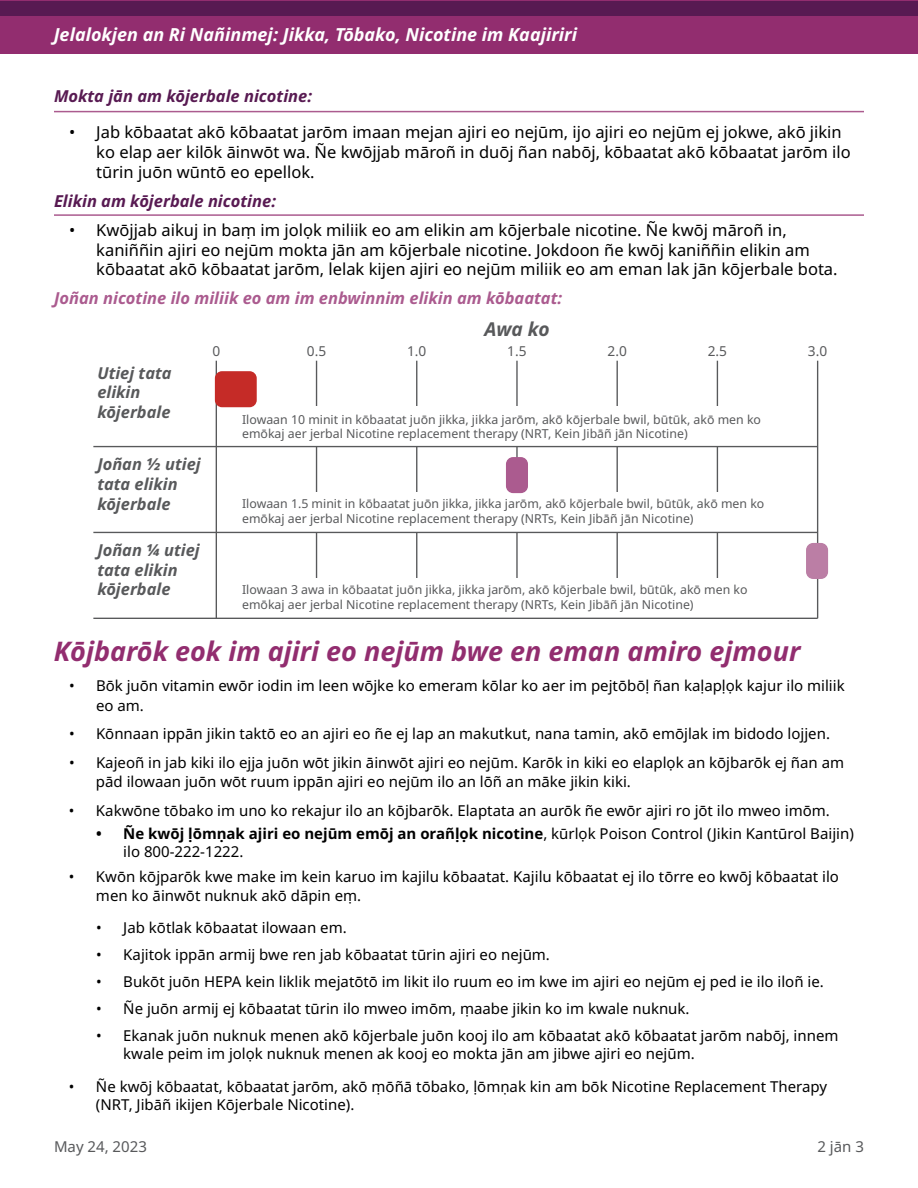
<style>
.page{position:relative;width:918px;height:1188px;background:#fff}
.page>*{position:absolute;margin:0;border:0;box-sizing:border-box;transform-origin:0 0}
.t1{font:italic 700 27px "Noto Sans";color:#922d6f}
.t2{font:italic 700 19.2px "Noto Sans";color:#58595b}
.t3{font:italic 700 18px "Noto Sans";color:#fff}
.t4{font:16.5px/19.8px "Noto Sans";color:#000}
.t5{font:italic 700 16.5px/19.6px "Noto Sans";color:#58595b}
.t6{font:italic 700 16.5px "Noto Sans";color:#581a52}
.t7{font:italic 700 16.5px "Noto Sans";color:#ab5b8f}
.t8{font:15px/19.5px "Noto Sans";color:#000}
.t9{font:15px "Noto Sans";color:#58595b}
.t10{font:13.65px "Noto Sans";color:#58595b}
.t11{font:12.3px/14.9px "Noto Sans";color:#58595b}
.s1{font-weight:700}
</style>
<div class="page">
<div style="left:0;top:1px;width:918px;height:53px;background:#922d6f"></div>
<div style="left:0;top:1px;width:918px;height:15px;background:#581a52"></div>
<hr style="left:54px;top:111px;width:810px;height:1px;background:#ab5b8f">
<hr style="left:54px;top:214px;width:810px;height:2px;background:#ab5b8f">
<hr style="left:216px;top:361px;width:1px;height:257px;background:#58595b">
<hr style="left:316px;top:361px;width:1px;height:257px;background:#58595b">
<hr style="left:416px;top:361px;width:1px;height:257px;background:#58595b">
<hr style="left:617px;top:361px;width:1px;height:257px;background:#58595b">
<hr style="left:717px;top:361px;width:1px;height:257px;background:#58595b">
<hr style="left:516px;top:361px;width:2px;height:257px;background:#58595b">
<hr style="left:817px;top:361px;width:1px;height:257px;background:#58595b">
<div style="left:224px;top:406px;width:554px;height:41px;background:#fff"></div>
<div style="left:215px;top:371px;width:42px;height:36px;background:#c52b27;border-radius:7px"></div>
<div style="left:224px;top:492px;width:554px;height:40px;background:#fff"></div>
<hr style="left:93px;top:446px;width:725px;height:1px;background:#58595b">
<div style="left:506px;top:457px;width:22px;height:36px;background:#ab5b8f;border-radius:7px"></div>
<div style="left:806px;top:543px;width:22px;height:36px;background:#bb7ea5;border-radius:7px"></div>
<div style="left:224px;top:578px;width:554px;height:40px;background:#fff"></div>
<hr style="left:93px;top:618px;width:725px;height:1px;background:#58595b">
<hr style="left:93px;top:532px;width:725px;height:1px;background:#58595b">
<p class="t3" style="left:54px;top:21px;width:525px">Jelalokjen an Ri Nañinmej: Jikka, Tōbako, Nicotine im Kaajiriri</p>
<p class="t6" style="left:54px;top:84px;width:260px">Mokta jān am kōjerbale nicotine:</p>
<p class="t4" style="left:96px;top:123px;width:756px;text-indent:-27px">• Jab kōbaatat akō kōbaatat jarōm imaan mejan ajiri eo nejūm, ijo ajiri eo nejūm ej jokwe, akō jikin ko elap aer kilōk āinwōt wa. Ñe kwōjjab māroñ in duōj ñan nabōj, kōbaatat akō kōbaatat jarōm ilo tūrin juōn wūntō eo epellok.</p>
<p class="t4" style="left:96px;top:220px;width:743px;text-indent:-27px">• Kwōjjab aikuj in baṃ im jolọk miliik eo am elikin am kōjerbale nicotine. Ñe kwōj māroñ in, kaniññin ajiri eo nejūm mokta jān am kōjerbale nicotine. Jokdoon ñe kwōj kaniññin elikin am kōbaatat akō kōbaatat jarōm, lelak kijen ajiri eo nejūm miliik eo am eman lak jān kōjerbale bota.</p>
<p class="t6" style="left:54px;top:189px;width:224px">Elikin am kōjerbale nicotine:</p>
<p class="t7" style="left:54px;top:286px;width:510px">Joñan nicotine ilo miliik eo am im enbwinnim elikin am kōbaatat:</p>
<p class="t2" style="left:484px;top:316px;width:67px">Awa ko</p>
<p class="t5" style="left:97px;top:363px;width:76px">Utiej tata elikin kōjerbale</p>
<p class="t5" style="left:97px;top:455px;width:105px">Joñan ½ utiej tata elikin kōjerbale</p>
<p class="t5" style="left:97px;top:541px;width:104px">Joñan ¼ utiej tata elikin kōjerbale</p>
<p class="t10" style="left:212px;top:344px;width:9px">0</p>
<p class="t10" style="left:407px;top:344px;width:21px">1.0</p>
<p class="t10" style="left:608px;top:344px;width:21px">2.0</p>
<p class="t10" style="left:708px;top:344px;width:21px">2.5</p>
<p class="t10" style="left:808px;top:344px;width:21px">3.0</p>
<p class="t10" style="left:307px;top:344px;width:21px">0.5</p>
<p class="t10" style="left:507px;top:344px;width:21px">1.5</p>
<p class="t11" style="left:242px;top:412px;width:520px">Ilowaan 10 minit in kōbaatat juōn jikka, jikka jarōm, akō kōjerbale bwil, būtūk, akō men ko emōkaj aer jerbal Nicotine replacement therapy (NRT, Kein Jibāñ jān Nicotine)</p>
<p class="t11" style="left:242px;top:496px;width:524px">Ilowaan 1.5 minit in kōbaatat juōn jikka, jikka jarōm, akō kōjerbale bwil, būtūk, akō men ko emōkaj aer jerbal Nicotine replacement therapy (NRTs, Kein Jibāñ jān Nicotine)</p>
<p class="t11" style="left:242px;top:582px;width:507px">Ilowaan 3 awa in kōbaatat juōn jikka, jikka jarōm, akō kōjerbale bwil, būtūk, akō men ko emōkaj aer jerbal Nicotine replacement therapy (NRTs, Kein Jibāñ jān Nicotine)</p>
<h1 class="t1" style="left:54px;top:632px;width:748px">Kōjbarōk eok im ajiri eo nejūm bwe en eman amiro ejmour</h1>
<p class="t8" style="left:96px;top:677px;width:750px;text-indent:-27px">• Bōk juōn vitamin ewōr iodin im leen wōjke ko emeram kōlar ko aer im pejtōbōḷ ñan kaḷapḷọk kajur ilo miliik eo am.</p>
<p class="t8" style="left:69px;top:725px;width:763px">• Kōnnaan ippān jikin taktō eo an ajiri eo ñe ej lap an makutkut, nana tamin, akō emōjlak im bidodo lojjen.</p>
<p class="t8" style="left:96px;top:753px;width:750px;text-indent:-27px">• Kajeoñ in jab kiki ilo ejja juōn wōt jikin āinwōt ajiri eo nejūm. Karōk in kiki eo elaplọk an kōjbarōk ej ñan am pād ilowaan juōn wōt ruum ippān ajiri eo nejūm ilo an lōñ an māke jikin kiki.</p>
<p class="t8" style="left:69px;top:801px;width:762px">• Kakwōne tōbako im uno ko rekajur ilo an kōjbarōk. Elaptata an aurōk ñe ewōr ajiri ro jōt ilo mweo imōm.</p>
<p class="t8" style="left:123px;top:825px;width:732px;line-height:18px;text-indent:-27px"><span class="s1">• Ñe kwōj ḷōmṇak ajiri eo nejūm emōj an orañḷọk nicotine</span>, kūrlọk Poison Control (Jikin Kantūrol Baijin) ilo 800-222-1222.</p>
<p class="t8" style="left:96px;top:867px;width:745px;text-indent:-27px">• Kwōn kōjparōk kwe make im kein karuo im kajilu kōbaatat. Kajilu kōbaatat ej ilo tōrre eo kwōj kōbaatat ilo men ko āinwōt nuknuk akō dāpin eṃ.</p>
<p class="t8" style="left:96px;top:918px;width:252px">• Jab kōtlak kōbaatat ilowaan em.</p>
<p class="t8" style="left:96px;top:945px;width:455px">• Kajitok ippān armij bwe ren jab kōbaatat tūrin ajiri eo nejūm.</p>
<p class="t8" style="left:96px;top:972px;width:729px">• Bukōt juōn HEPA kein liklik mejatōtō im likit ilo ruum eo im kwe im ajiri eo nejūm ej ped ie ilo iloñ ie.</p>
<p class="t8" style="left:96px;top:999px;width:595px">• Ñe juōn armij ej kōbaatat tūrin ilo mweo imōm, ṃaabe jikin ko im kwale nuknuk.</p>
<p class="t8" style="left:123px;top:1027px;width:717px;line-height:18px;text-indent:-27px">• Ekanak juōn nuknuk menen akō kōjerbale juōn kooj ilo am kōbaatat akō kōbaatat jarōm nabōj, innem kwale peim im jolọk nuknuk menen ak kooj eo mokta jān am jibwe ajiri eo nejūm.</p>
<p class="t8" style="left:96px;top:1078px;width:733px;line-height:18px;text-indent:-27px">• Ñe kwōj kōbaatat, kōbaatat jarōm, akō ṃōñā tōbako, ḷōmṇak kin am bōk Nicotine Replacement Therapy (NRT, Jibāñ ikijen Kōjerbale Nicotine).</p>
<p class="t9" style="left:54px;top:1136px;width:94px">May 24, 2023</p>
<p class="t9" style="left:817px;top:1136px;width:48px">2 jān 3</p>
</div>
